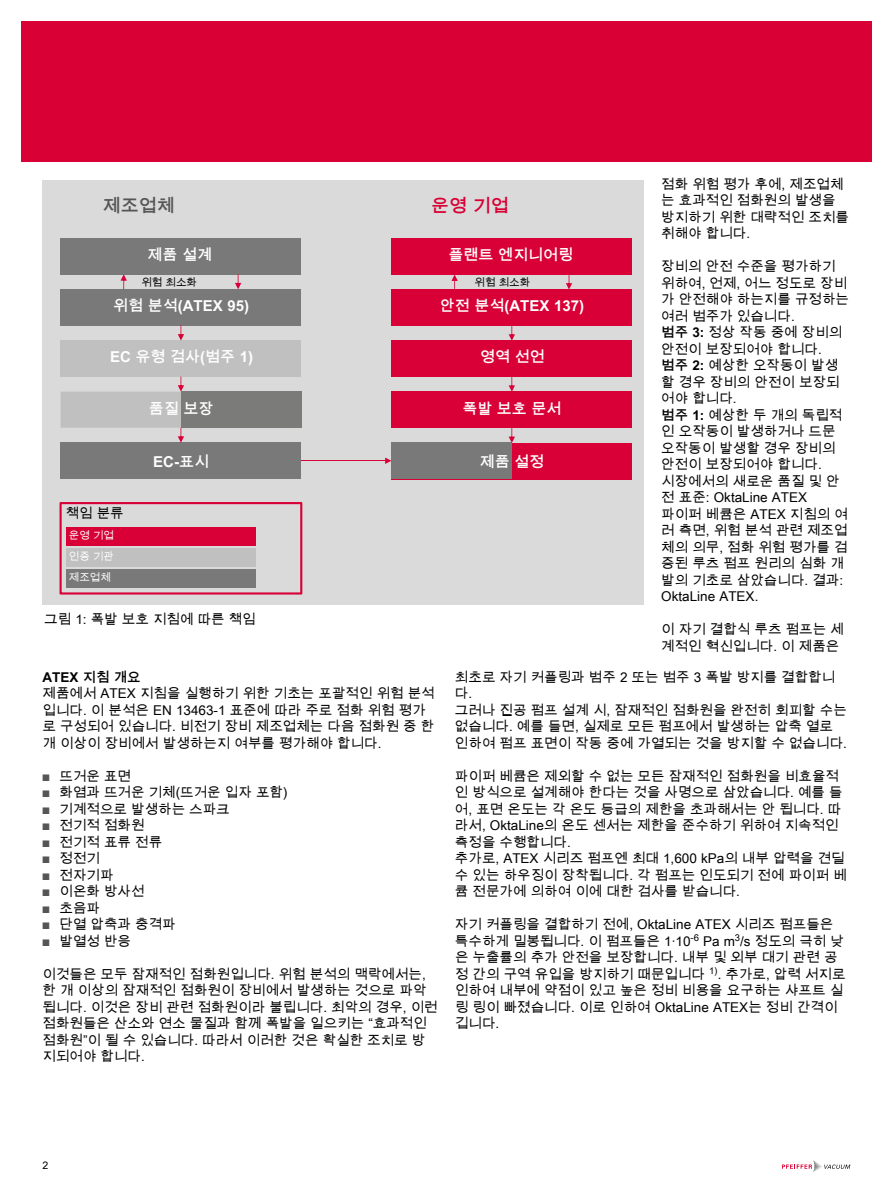
<style>
.page{position:relative;width:893px;height:1191px;background:#fff}
.page>*{position:absolute;margin:0;border:0;box-sizing:border-box;transform-origin:0 0}
.t1{font:700 18px "Arial Unicode MS";color:#565656}
.t2{font:700 18px "Arial Unicode MS";color:#d80035}
.t3{font:700 15px "Arial Unicode MS";color:#fff}
.t4{font:13.5px/16.5px "Arial Unicode MS";color:#000}
.t5{font:700 13.5px "Arial Unicode MS";color:#000}
.t6{font:10.5px/20.5px "Arial Unicode MS";color:#fff}
.t7{font:10.5px "Arial Unicode MS";color:#000}
.s1{font-weight:700}
.s2{color:#565656}
</style>
<div class="page">
<svg style="left:782px;top:1160px;width:68px;height:12px"></svg>
<div style="left:43px;top:181px;width:601px;height:424px;background:#dadada"></div>
<div style="left:21px;top:21px;width:851px;height:141px;background:#d80035"></div>
<div style="left:61px;top:238px;width:240px;height:36px;background:#787978"></div>
<div style="left:391px;top:238px;width:241px;height:36px;background:#d80036"></div>
<div style="left:61px;top:289px;width:240px;height:36px;background:#787978"></div>
<div style="left:391px;top:289px;width:241px;height:37px;background:#d80036"></div>
<div style="left:61px;top:340px;width:240px;height:36px;background:#c0c0c1"></div>
<div style="left:391px;top:341px;width:241px;height:36px;background:#d80036"></div>
<div style="left:391px;top:392px;width:241px;height:36px;background:#d80036"></div>
<div style="left:391px;top:443px;width:241px;height:36px;background:#d80036"></div>
<hr style="left:301px;top:460px;width:85px;height:1px;background:#d80036">
<div style="left:61px;top:443px;width:240px;height:36px;background:#787978"></div>
<div style="left:391px;top:443px;width:121px;height:36px;background:#787978"></div>
<svg style="left:60px;top:502px;width:242px;height:92px"></svg>
<div style="left:67px;top:527px;width:189px;height:18px;background:#d80036"></div>
<div style="left:67px;top:548px;width:189px;height:18px;background:#c0c0c1"></div>
<div style="left:67px;top:569px;width:189px;height:18px;background:#787978"></div>
<svg style="left:235px;top:274px;width:6px;height:15px"></svg>
<svg style="left:509px;top:326px;width:6px;height:15px"></svg>
<svg style="left:509px;top:377px;width:6px;height:15px"></svg>
<svg style="left:509px;top:428px;width:6px;height:15px"></svg>
<svg style="left:61px;top:376px;width:240px;height:67px"></svg>
<svg style="left:178px;top:325px;width:6px;height:15px"></svg>
<svg style="left:385px;top:457px;width:6px;height:7px"></svg>
<svg style="left:121px;top:274px;width:6px;height:15px"></svg>
<svg style="left:451px;top:274px;width:7px;height:15px"></svg>
<svg style="left:566px;top:274px;width:6px;height:15px"></svg>
<h1 class="t1" style="left:103px;top:193px;width:73px">제조업체</h1>
<p class="t3" style="left:148px;top:243px;width:66px">제품 설계</p>
<p class="t3" style="left:448px;top:243px;width:126px">플랜트 엔지니어링</p>
<p class="t3" style="left:113px;top:294px;width:137px">위험 분석(ATEX 95)</p>
<p class="t3" style="left:440px;top:294px;width:146px">안전 분석(ATEX 137)</p>
<h1 class="t2" style="left:431px;top:193px;width:79px">운영 기업</h1>
<p class="t7" style="left:141px;top:274px;width:57px">위험 최소화</p>
<p class="t7" style="left:475px;top:274px;width:57px">위험 최소화</p>
<p class="t3" style="left:110px;top:345px;width:144px">EC 유형 검사(범주 1)</p>
<p class="t3" style="left:480px;top:345px;width:66px">영역 선언</p>
<p class="t4" style="left:66px;top:504px;width:60px">책임 분류</p>
<p class="t6" style="left:69px;top:524px;width:47px">운영 기업</p>
<p class="t6" style="left:69px;top:546px;width:47px">인증 기관 제조업체</p>
<p class="t3" style="left:149px;top:397px;width:66px">품질 보장</p>
<p class="t3" style="left:462px;top:397px;width:101px">폭발 보호 문서</p>
<p class="t3" style="left:153px;top:451px;width:57px">EC-표시</p>
<p class="t3" style="left:480px;top:451px;width:66px">제품 설정</p>
<p class="t4" style="left:44px;top:611px;width:213px">그림 1: 폭발 보호 지침에 따른 책임</p>
<p class="t4" style="left:661px;top:175px;width:189px">점화 위험 평가 후에, 제조업체 는 효과적인 점화원의 발생을 방지하기 위한 대략적인 조치를 취해야 합니다.</p>
<p class="t4" style="left:661px;top:258px;width:189px">장비의 안전 수준을 평가하기 위하여, 언제, 어느 정도로 장비 가 안전해야 하는지를 규정하는 여러 범주가 있습니다.<br><span class="s1">범주 3:</span> 정상 작동 중에 장비의 안전이 보장되어야 합니다. <span class="s1">범주 2:</span> 예상한 오작동이 발생 할 경우 장비의 안전이 보장되 어야 합니다.<br><span class="s1">범주 1:</span> 예상한 두 개의 독립적 인 오작동이 발생하거나 드문 오작동이 발생할 경우 장비의 안전이 보장되어야 합니다. 시장에서의 새로운 품질 및 안 전 표준: OktaLine ATEX 파이퍼 베큠은 ATEX 지침의 여 러 측면, 위험 분석 관련 제조업 체의 의무, 점화 위험 평가를 검 증된 루츠 펌프 원리의 심화 개 발의 기초로 삼았습니다. 결과:<br>OktaLine ATEX.</p>
<p class="t4" style="left:661px;top:621px;width:184px">이 자기 결합식 루츠 펌프는 세 계적인 혁신입니다. 이 제품은</p>
<p class="t5" style="left:43px;top:667px;width:100px">ATEX 지침 개요</p>
<p class="t4" style="left:43px;top:685px;width:394px">제품에서 ATEX 지침을 실행하기 위한 기초는 포괄적인 위험 분석 입니다. 이 분석은 EN 13463-1 표준에 따라 주로 점화 위험 평가 로 구성되어 있습니다. 비전기 장비 제조업체는 다음 점화원 중 한 개 이상이 장비에서 발생하는지 여부를 평가해야 합니다.</p>
<p class="t4" style="left:43px;top:767px;width:90px"><span class="s2">■</span> 뜨거운 표면</p>
<p class="t4" style="left:43px;top:784px;width:246px"><span class="s2">■</span> 화염과 뜨거운 기체(뜨거운 입자 포함)</p>
<p class="t4" style="left:43px;top:800px;width:189px"><span class="s2">■</span> 기계적으로 발생하는 스파크</p>
<p class="t4" style="left:43px;top:817px;width:104px"><span class="s2">■</span> 전기적 점화원</p>
<p class="t4" style="left:43px;top:833px;width:121px"><span class="s2">■</span> 전기적 표류 전류</p>
<p class="t4" style="left:43px;top:850px;width:59px"><span class="s2">■</span> 정전기</p>
<p class="t4" style="left:43px;top:866px;width:73px"><span class="s2">■</span> 전자기파</p>
<p class="t4" style="left:43px;top:883px;width:104px"><span class="s2">■</span> 이온화 방사선</p>
<p class="t4" style="left:43px;top:899px;width:59px"><span class="s2">■</span> 초음파</p>
<p class="t4" style="left:43px;top:916px;width:135px"><span class="s2">■</span> 단열 압축과 충격파</p>
<p class="t4" style="left:43px;top:932px;width:90px"><span class="s2">■</span> 발열성 반응</p>
<p class="t4" style="left:43px;top:965px;width:397px">이것들은 모두 잠재적인 점화원입니다. 위험 분석의 맥락에서는, 한 개 이상의 잠재적인 점화원이 장비에서 발생하는 것으로 파악 됩니다. 이것은 장비 관련 점화원이라 불립니다. 최악의 경우, 이런 점화원들은 산소와 연소 물질과 함께 폭발을 일으키는 “효과적인 점화원”이 될 수 있습니다. 따라서 이러한 것은 확실한 조치로 방 지되어야 합니다.</p>
<p class="t4" style="left:455px;top:668px;width:393px">최초로 자기 커플링과 범주 2 또는 범주 3 폭발 방지를 결합합니 다.<br>그러나 진공 펌프 설계 시, 잠재적인 점화원을 완전히 회피할 수는 없습니다. 예를 들면, 실제로 모든 펌프에서 발생하는 압축 열로 인하여 펌프 표면이 작동 중에 가열되는 것을 방지할 수 없습니다.</p>
<p class="t4" style="left:455px;top:767px;width:393px">파이퍼 베큠은 제외할 수 없는 모든 잠재적인 점화원을 비효율적 인 방식으로 설계해야 한다는 것을 사명으로 삼았습니다. 예를 들 어, 표면 온도는 각 온도 등급의 제한을 초과해서는 안 됩니다. 따 라서, OktaLine의 온도 센서는 제한을 준수하기 위하여 지속적인 측정을 수행합니다.<br>추가로, ATEX 시리즈 펌프엔 최대 1,600 kPa의 내부 압력을 견딜 수 있는 하우징이 장착됩니다. 각 펌프는 인도되기 전에 파이퍼 베 큠 전문가에 의하여 이에 대한 검사를 받습니다.</p>
<p class="t4" style="left:455px;top:916px;width:392px">자기 커플링을 결합하기 전에, OktaLine ATEX 시리즈 펌프들은 특수하게 밀봉됩니다. 이 펌프들은 1·10<sup>-6</sup> Pa m<sup>3</sup>/s 정도의 극히 낮 은 누출률의 추가 안전을 보장합니다. 내부 및 외부 대기 관련 공 정 간의 구역 유입을 방지하기 때문입니다 <sup>1)</sup>. 추가로, 압력 서지로 인하여 내부에 약점이 있고 높은 정비 비용을 요구하는 샤프트 실 링 링이 빠졌습니다. 이로 인하여 OktaLine ATEX는 정비 간격이 깁니다.</p>
<p class="t7" style="left:43px;top:1157px;width:7px">2</p>
</div>
